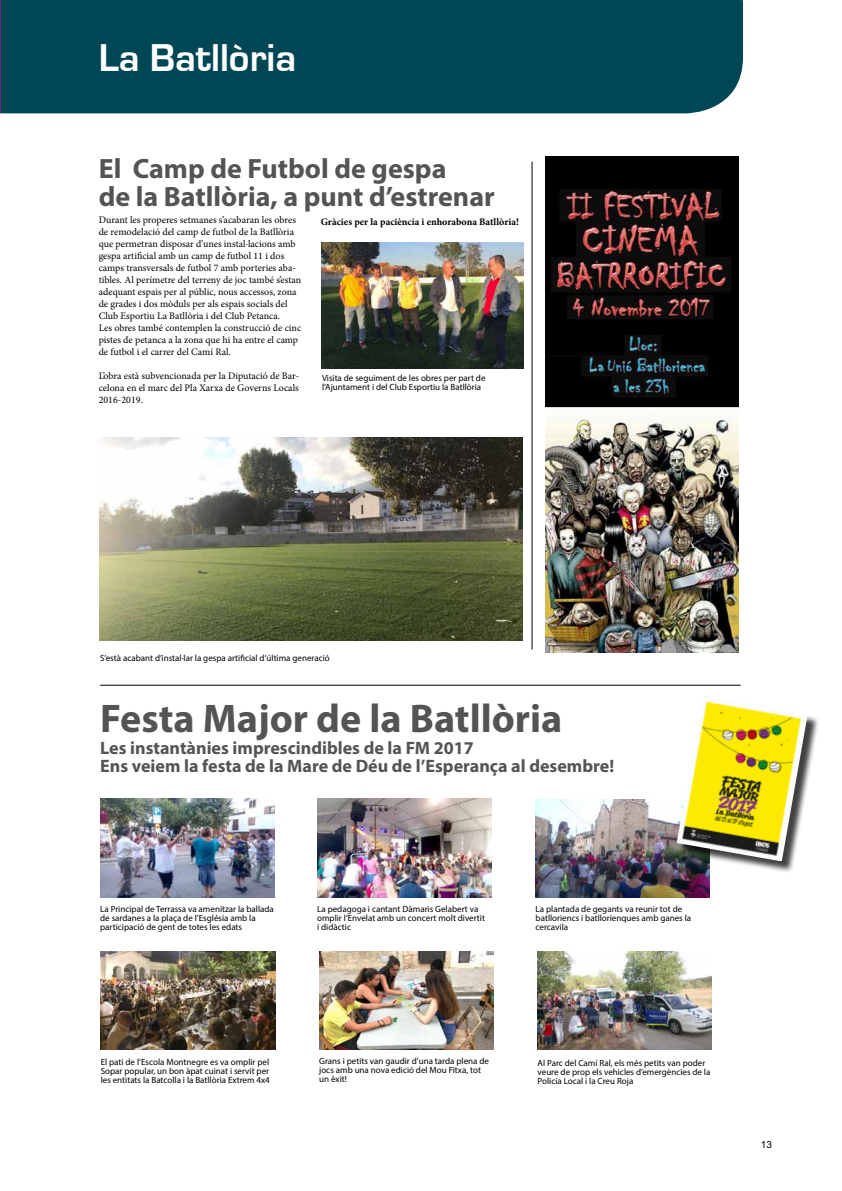
<style>
.page{position:relative;width:842px;height:1191px;background:#fff}
.page>*{position:absolute;margin:0;border:0;box-sizing:border-box;transform-origin:0 0}
.t1{font:700 40.1px "Myriad Pro";color:#555454}
.t2{font:700 40px "Eurostile";color:#fff}
.t3{font:700 28px/28px "Myriad Pro";color:#555454}
.t4{font:700 18px/18px "Myriad Pro";color:#555454}
.t5{font:10px/12px "Minion Pro";color:#000}
.t6{font:700 10px "Minion Pro";color:#000}
.t7{font:10px "Arial";color:#000}
.t8{font:9px/9px "Myriad Pro";color:#000}
</style>
<div class="page">
<hr style="left:100px;top:685px;width:641px;height:1px;background:#000">
<div style="left:1px;top:0;width:742px;height:113px;background:#004756"></div>
<hr style="left:532px;top:162px;width:1px;height:487px;background:#000">
<svg style="left:0;top:0;width:1px;height:114px"></svg>
<img style="left:536px;top:799px;width:173px;height:98px">
<img style="left:101px;top:952px;width:174px;height:97px">
<img style="left:319px;top:952px;width:175px;height:97px">
<img style="left:538px;top:952px;width:173px;height:97px">
<img style="left:100px;top:799px;width:175px;height:98px">
<img style="left:317px;top:799px;width:175px;height:98px">
<div style="left:679px;top:697px;width:141px;height:176px;background:#000;opacity:.75"></div>
<img style="left:677px;top:697px;width:131px;height:164px">
<img style="left:321px;top:242px;width:202px;height:126px">
<img style="left:100px;top:437px;width:423px;height:204px">
<img style="left:546px;top:156px;width:192px;height:497px">
<h2 class="t2" style="left:99px;top:36px;width:199px">La Batllòria</h2>
<h3 class="t3" style="left:99px;top:153px;width:398px">El Camp de Futbol de gespa<br>de la Batllòria, a punt d’estrenar</h3>
<p class="t5" style="left:99px;top:214px;width:204px">Durant les properes setmanes s’acabaran les obres de remodelació del camp de futbol de la Batllòria que permetran disposar d’unes instal·lacions amb gespa artificial amb un camp de futbol 11 i dos camps transversals de futbol 7 amb porteries aba&shy;tibles. Al perímetre del terreny de joc també s’estan adequant espais per al públic, nous accessos, zona de grades i dos mòduls per als espais socials del Club Esportiu La Batllòria i del Club Petanca.<br>Les obres també contemplen la construcció de cinc pistes de petanca a la zona que hi ha entre el camp de futbol i el carrer del Camí Ral.</p>
<p class="t5" style="left:99px;top:370px;width:202px;text-align:justify">L’obra està subvencionada per la Diputació de Bar&shy;celona en el marc del Pla Xarxa de Governs Locals 2016-2019.</p>
<p class="t6" style="left:321px;top:214px;width:200px">Gràcies per la paciència i enhorabona Batllòria!</p>
<p class="t8" style="left:322px;top:374px;width:165px">Visita de seguiment de les obres per part de l’Ajuntament i del Club Esportiu la Batllòria</p>
<p class="t8" style="left:100px;top:653px;width:231px">S’està acabant d’instal·lar la gespa artificial d’última generació</p>
<h1 class="t1" style="left:100px;top:692px;width:464px">Festa Major de la Batllòria</h1>
<h3 class="t4" style="left:100px;top:738px;width:515px">Les instantànies imprescindibles de la FM 2017<br>Ens veiem la festa de la Mare de Déu de l’Esperança al desembre!</h3>
<p class="t8" style="left:100px;top:904px;width:175px">La Principal de Terrassa va amenitzar la ballada de sardanes a la plaça de l’Església amb la participació de gent de totes les edats</p>
<p class="t8" style="left:317px;top:904px;width:169px">La pedagoga i cantant Dàmaris Gelabert va omplir l’Envelat amb un concert molt divertit i didàctic</p>
<p class="t8" style="left:536px;top:904px;width:157px">La plantada de gegants va reunir tot de batlloriencs i batllorienques amb ganes la cercavila</p>
<p class="t8" style="left:101px;top:1056px;width:171px;text-align:justify">El pati de l’Escola Montnegre es va omplir pel Sopar popular, un bon àpat cuinat i servit per les entitats la Batcolla i la Batllòria Extrem 4x4</p>
<p class="t8" style="left:319px;top:1055px;width:171px">Grans i petits van gaudir d’una tarda plena de jocs amb una nova edició del Mou Fitxa, tot un èxit!</p>
<p class="t8" style="left:538px;top:1058px;width:174px">Al Parc del Camí Ral, els més petits van poder veure de prop els vehicles d’emergències de la<br>Policia Local i la Creu Roja</p>
<p class="t7" style="left:761px;top:1137px;width:13px">13</p>
</div>
